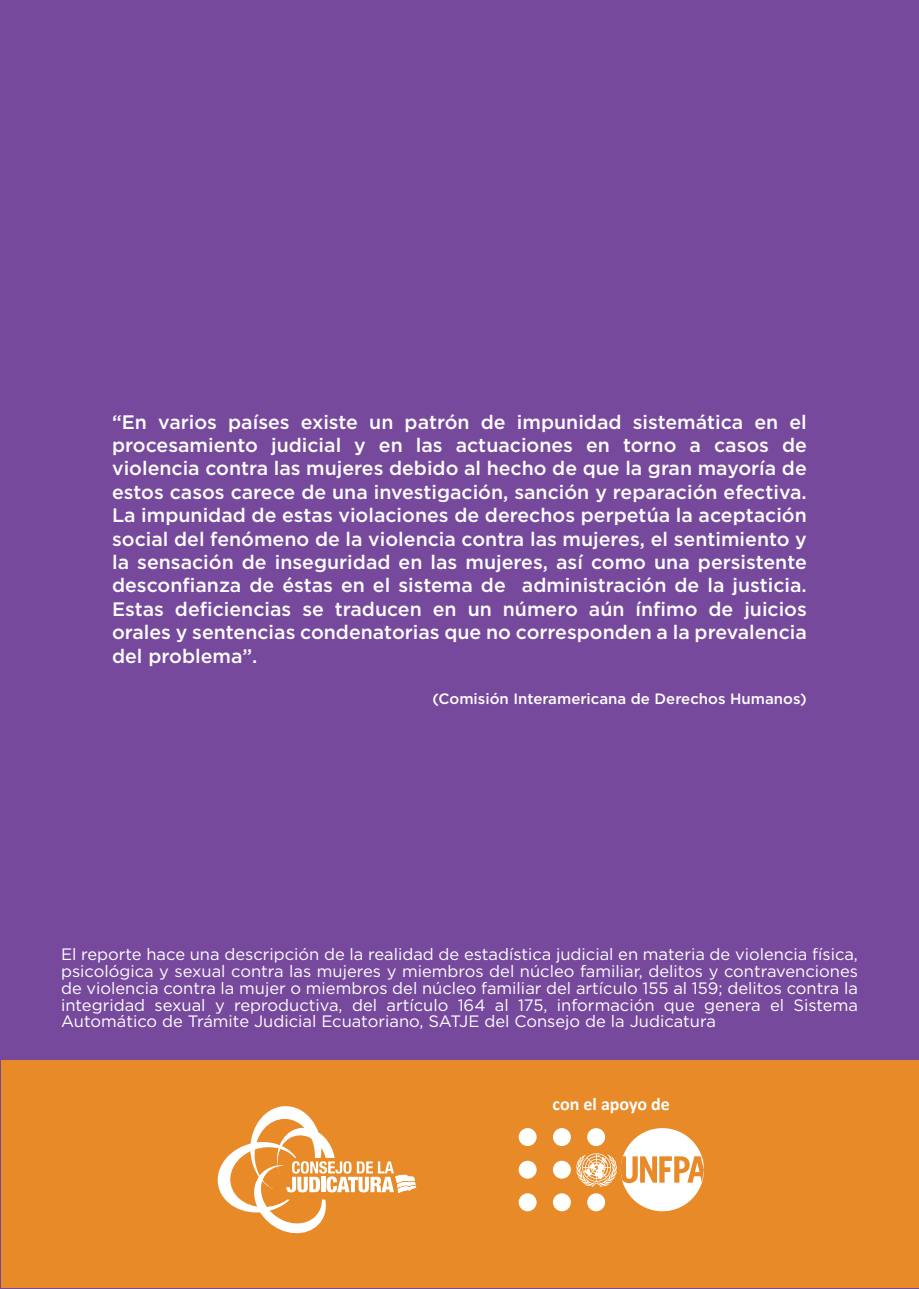
<style>
.page{position:relative;width:919px;height:1289px;background:#fff}
.page>*{position:absolute;margin:0;border:0;box-sizing:border-box;transform-origin:0 0}
.t1{font:500 19.5px/23.4px "Gotham";color:#fff;text-align:justify}
.t2{font:700 18px "Calibri";color:#fff}
.t3{font:16.5px/16.8px "Gotham";color:#fff;text-align:justify}
.t4{font:500 15px "Gotham";color:#fff}
</style>
<div class="page">
<div style="left:0;top:0;width:918px;height:1288px;background:#77499d"></div>
<div style="left:1px;top:1059px;width:917px;height:228px;background:#e88a28"></div>
<svg style="left:217px;top:1106px;width:199px;height:128px"></svg>
<div style="left:553px;top:1160px;width:18px;height:18px;background:#fff;border-radius:50%"></div>
<div style="left:553px;top:1193px;width:18px;height:18px;background:#fff;border-radius:50%"></div>
<div style="left:553px;top:1128px;width:18px;height:17px;background:#fff;border-radius:50%"></div>
<div style="left:518px;top:1160px;width:18px;height:18px;background:#fff;border-radius:50%"></div>
<div style="left:518px;top:1193px;width:18px;height:18px;background:#fff;border-radius:50%"></div>
<div style="left:518px;top:1128px;width:18px;height:17px;background:#fff;border-radius:50%"></div>
<div style="left:587px;top:1193px;width:18px;height:18px;background:#fff;border-radius:50%"></div>
<div style="left:587px;top:1128px;width:18px;height:17px;background:#fff;border-radius:50%"></div>
<div style="left:620px;top:1128px;width:84px;height:83px;background:#fff;border-radius:50%"></div>
<svg style="left:576px;top:1153px;width:128px;height:34px"></svg>
<p class="t1" style="left:112px;top:409px;width:696px">“En varios países existe un patrón de impunidad sistemática en el procesamiento judicial y en las actuaciones en torno a casos de violencia contra las mujeres debido al hecho de que la gran mayoría de estos casos carece de una investigación, sanción y reparación efectiva.<br>La impunidad de estas violaciones de derechos perpetúa la aceptación social del fenómeno de la violencia contra las mujeres, el sentimiento y la sensación de inseguridad en las mujeres, así como una persistente desconfianza de éstas en el sistema de administración de la justicia.<br>Estas deficiencias se traducen en un número aún ínfimo de juicios orales y sentencias condenatorias que no corresponden a la prevalencia del problema”.</p>
<p class="t4" style="left:432px;top:689px;width:376px">(Comisión Interamericana de Derechos Humanos)</p>
<p class="t3" style="left:61px;top:945px;width:798px">El reporte hace una descripción de la realidad de estadística judicial en materia de violencia física, psicológica y sexual contra las mujeres y miembros del núcleo familiar, delitos y contravenciones de violencia contra la mujer o miembros del núcleo familiar del artículo 155 al 159; delitos contra la integridad sexual y reproductiva, del artículo 164 al 175, información que genera el Sistema Automático de Trámite Judicial Ecuatoriano, SATJE del Consejo de la Judicatura</p>
<p class="t2" style="left:552px;top:1091px;width:119px">con el apoyo de</p>
</div>
